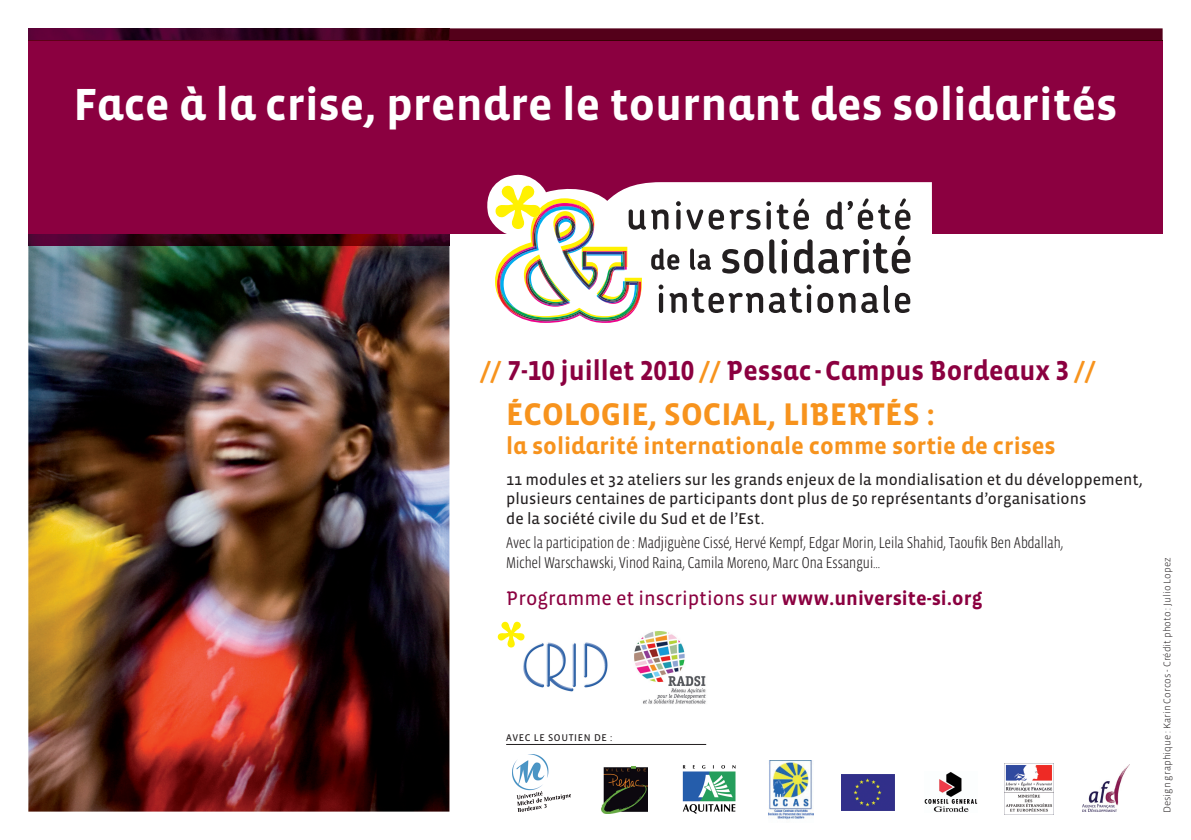
<style>
.page{position:relative;width:1191px;height:840px;background:#fff}
.page>*{position:absolute;margin:0;border:0;box-sizing:border-box;transform-origin:0 0}
.t1{font:700 58.2px "Belizio";color:#fff101}
.t2{font:700 46px "Vista Sans Alt";color:#fff}
.t3{font:700 32px "Vista Sans Alt";color:#f7931d}
.t4{font:700 28px "Vista Sans Alt";color:#8b0040}
.t5{font:700 24px "Vista Sans Alt";color:#f7931d}
.t6{font:20px "Vista Sans Alt Reg";color:#8b0040}
.t7{font:16px/19.2px "Vista Sans Reg";color:#231f20}
.t8{font:300 16px/19.2px "Vista Sans Nar OT";color:#231f20}
.t9{font:300 10px "Vista Sans";color:#231f20}
.t10{font:10px "Vista Sans Reg";letter-spacing:.06em;color:#231f20}
.s1{color:#f7931d}
.s2{font-family:"Vista Sans Alt";font-weight:700}
</style>
<div class="page">
<img style="left:28px;top:246px;width:421px;height:565px">
<div style="left:28px;top:40px;width:1134px;height:194px;background:#8b0040"></div>
<img style="left:28px;top:28px;width:421px;height:12px">
<img style="left:28px;top:234px;width:421px;height:12px">
<svg style="left:449px;top:28px;width:713px;height:12px;background:#590821"></svg>
<svg style="left:487px;top:174px;width:445px;height:130px"></svg>
<svg style="left:495px;top:185px;width:415px;height:138px"></svg>
<img style="left:634px;top:631px;width:72px;height:73px">
<svg style="left:682px;top:765px;width:54px;height:49px"></svg>
<img style="left:683px;top:765px;width:52px;height:47px">
<svg style="left:1082px;top:811px;width:35px;height:1px"></svg>
<img style="left:1082px;top:764px;width:48px;height:47px">
<img style="left:1004px;top:763px;width:49px;height:50px">
<img style="left:602px;top:766px;width:46px;height:46px">
<img style="left:512px;top:754px;width:58px;height:56px">
<img style="left:924px;top:772px;width:54px;height:39px">
<img style="left:841px;top:774px;width:53px;height:35px">
<img style="left:768px;top:760px;width:45px;height:60px">
<hr style="left:506px;top:743px;width:200px;height:1px;background:#231f20">
<img style="left:523px;top:642px;width:85px;height:50px">
<h2 class="t2" style="left:73px;top:81px;width:1045px">Face à la crise, prendre le tournant des solidarités</h2>
<h3 class="t4" style="left:481px;top:355px;width:617px"><span class="s1">//</span> 7-10 juillet 2010 <span class="s1">//</span> Pessac - Campus Bordeaux 3 <span class="s1">//</span></h3>
<h3 class="t3" style="left:506px;top:397px;width:430px">ÉCOLOGIE, SOCIAL, LIBERTÉS :</h3>
<h3 class="t5" style="left:506px;top:433px;width:551px">la solidarité internationale comme sortie de crises</h3>
<p class="t7" style="left:506px;top:470px;width:638px">11 modules et 32 ateliers sur les grands enjeux de la mondialisation et du développement, plusieurs centaines de participants dont plus de 50 représentants d’organisations<br>de la société civile du Sud et de l’Est.</p>
<p class="t8" style="left:506px;top:533px;width:558px">Avec la participation de : Madjiguène Cissé, Hervé Kempf, Edgar Morin, Leila Shahid, Taoufik Ben Abdallah,<br>Michel Warschawski, Vinod Raina, Camila Moreno, Marc Ona Essangui...</p>
<p class="t6" style="left:506px;top:587px;width:477px">Programme et inscriptions sur <span class="s2">www.universite-si.org</span></p>
<h1 class="t1" style="left:496px;top:605px;width:32px">*</h1>
<p class="t10" style="left:506px;top:731px;width:108px">AVEC LE SOUTIEN DE :</p>
<p class="t9" style="left:1162px;top:812px;width:257px;rotate:-90deg">Design graphique : Karin Corcos - Crédit photo : Julio Lopez</p>
</div>
